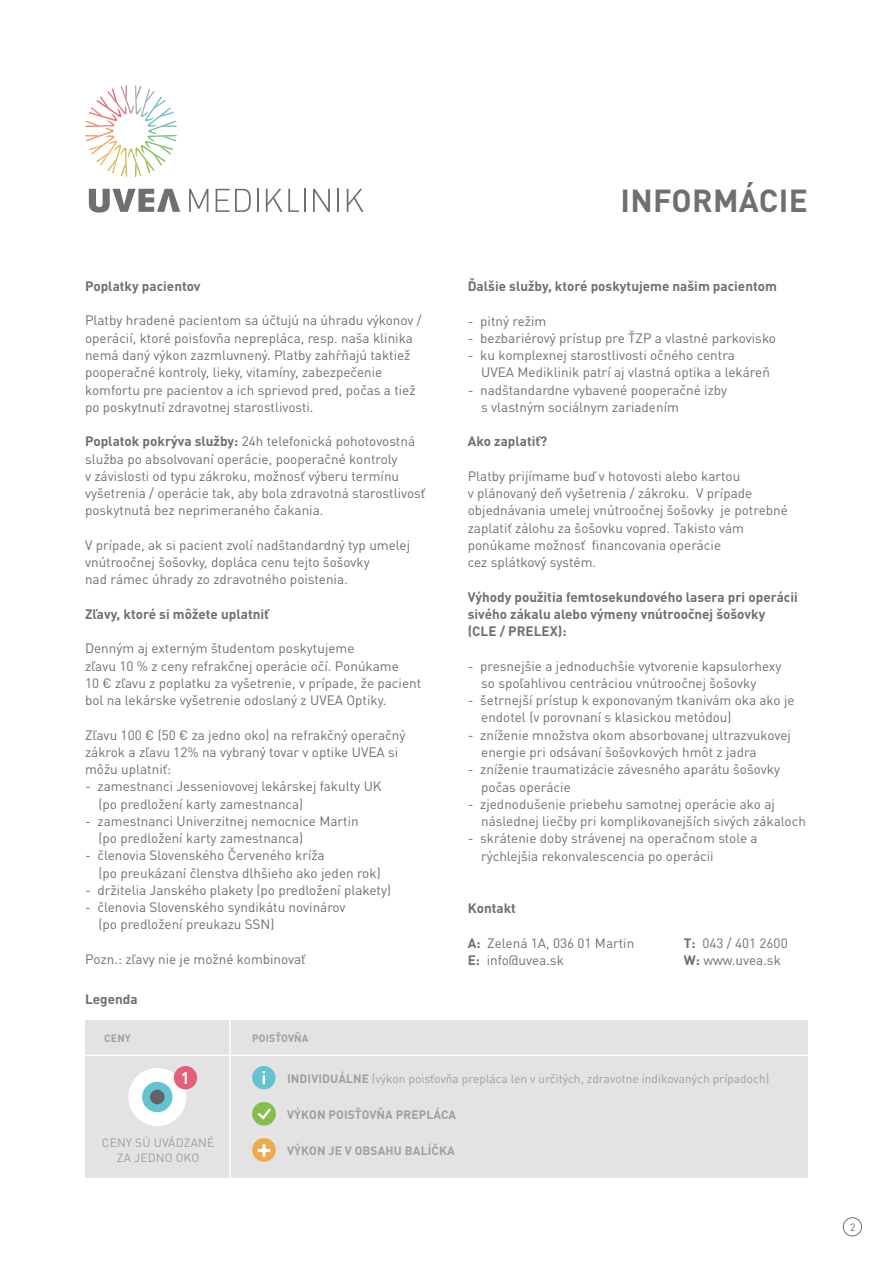
<style>
.page{position:relative;width:893px;height:1263px;background:#fff}
.page>*{position:absolute;margin:0;border:0;box-sizing:border-box;transform-origin:0 0}
.t1{font:700 31.5px "DIN Pro";letter-spacing:.01em;color:#706f6f}
.t2{font:700 16.5px "DIN Pro";color:#fff}
.t3{font:13.5px/17.2px "DIN Pro";color:#706f6f}
.t4{font:700 13.5px/17.2px "DIN Pro";color:#706f6f}
.t5{font:12px/14.4px "DIN Pro";color:#9f9f9f;text-align:center}
.t6{font:700 12px "DIN Pro";letter-spacing:.01em;color:#9f9f9f}
.t7{font:700 10.5px "DIN Pro";letter-spacing:.01em;color:#9f9f9f}
.t8{font:10.5px "DIN Pro";color:#706f6f}
.s1{font-weight:700}
</style>
<div class="page">
<svg style="left:89px;top:189px;width:91px;height:24px"></svg>
<svg style="left:85px;top:85px;width:92px;height:92px"></svg>
<svg style="left:347px;top:189px;width:16px;height:23px"></svg>
<svg style="left:266px;top:189px;width:33px;height:23px"></svg>
<svg style="left:189px;top:189px;width:19px;height:23px"></svg>
<svg style="left:216px;top:189px;width:35px;height:23px"></svg>
<hr style="left:257px;top:189px;width:2px;height:23px;background:#706f6f">
<hr style="left:304px;top:189px;width:2px;height:23px;background:#706f6f">
<svg style="left:313px;top:189px;width:17px;height:23px"></svg>
<hr style="left:337px;top:189px;width:2px;height:23px;background:#706f6f">
<div style="left:86px;top:1020px;width:722px;height:158px;background:#e3e3e3"></div>
<hr style="left:229px;top:1019px;width:2px;height:167px;background:#fff">
<hr style="left:85px;top:1055px;width:730px;height:1px;background:#fff">
<div style="left:252px;top:1066px;width:24px;height:23px;background:#63c3d1;border-radius:50%"></div>
<svg style="left:263px;top:1071px;width:2px;height:13px"></svg>
<svg style="left:252px;top:1102px;width:24px;height:24px"></svg>
<svg style="left:255px;top:1105px;width:19px;height:16px"></svg>
<div style="left:128px;top:1068px;width:58px;height:58px;background:#fff;border-radius:50%"></div>
<div style="left:142px;top:1082px;width:30px;height:30px;background:#63c3d1;border-radius:50%"></div>
<div style="left:150px;top:1090px;width:15px;height:14px;background:#646363;border-radius:50%"></div>
<div style="left:174px;top:1066px;width:23px;height:23px;background:#e45f78;border-radius:50%"></div>
<div style="left:843px;top:1217px;width:19px;height:19px;border:1px solid #706f6f;border-radius:50%"></div>
<div style="left:252px;top:1138px;width:24px;height:24px;background:#edab50;border-radius:50%"></div>
<svg style="left:258px;top:1144px;width:12px;height:13px"></svg>
<p class="t4" style="left:85px;top:277px;width:117px">Poplatky pacientov</p>
<p class="t3" style="left:85px;top:311px;width:338px">Platby hradené pacientom sa účtujú na úhradu výkonov / operácií, ktoré poisťovňa neprepláca, resp. naša klinika nemá daný výkon zazmluvnený. Platby zahŕňajú taktiež pooperačné kontroly, lieky, vitamíny, zabezpečenie komfortu pre pacientov a ich sprievod pred, počas a tiež po poskytnutí zdravotnej starostlivosti.</p>
<p class="t3" style="left:85px;top:432px;width:342px"><span class="s1">Poplatok pokrýva služby:</span> 24h telefonická pohotovostná služba po absolvovaní operácie, pooperačné kontroly<br>v závislosti od typu zákroku, možnosť výberu termínu vyšetrenia / operácie tak, aby bola zdravotná starostlivosť poskytnutá bez neprimeraného čakania.</p>
<p class="t3" style="left:85px;top:536px;width:327px">V prípade, ak si pacient zvolí nadštandardný typ umelej vnútroočnej šošovky, dopláca cenu tejto šošovky<br>nad rámec úhrady zo zdravotného poistenia.</p>
<p class="t4" style="left:85px;top:605px;width:185px">Zľavy, ktoré si môžete uplatniť</p>
<p class="t3" style="left:85px;top:639px;width:338px">Denným aj externým študentom poskytujeme<br>zľavu 10 % z ceny refrakčnej operácie očí. Ponúkame<br>10 € zľavu z poplatku za vyšetrenie, v prípade, že pacient bol na lekárske vyšetrenie odoslaný z UVEA Optiky.</p>
<p class="t3" style="left:85px;top:725px;width:322px">Zľavu 100 € (50 € za jedno oko) na refrakčný operačný zákrok a zľavu 12% na vybraný tovar v optike UVEA si môžu uplatniť:</p>
<p class="t3" style="left:98px;top:777px;width:285px;text-indent:-13px">- zamestnanci Jesseniovovej lekárskej fakulty UK (po predložení karty zamestnanca)</p>
<p class="t3" style="left:98px;top:812px;width:262px;text-indent:-13px">- zamestnanci Univerzitnej nemocnice Martin (po predložení karty zamestnanca)</p>
<p class="t3" style="left:98px;top:846px;width:284px;text-indent:-13px">- členovia Slovenského Červeného kríža<br>(po preukázaní členstva dlhšieho ako jeden rok)</p>
<p class="t3" style="left:85px;top:881px;width:308px">- držitelia Janského plakety (po predložení plakety)</p>
<p class="t3" style="left:98px;top:898px;width:249px;text-indent:-13px">- členovia Slovenského syndikátu novinárov (po predložení preukazu SSN)</p>
<p class="t3" style="left:85px;top:950px;width:222px">Pozn.: zľavy nie je možné kombinovať</p>
<p class="t4" style="left:85px;top:989px;width:54px">Legenda</p>
<p class="t7" style="left:104px;top:1031px;width:28px">CENY</p>
<p class="t7" style="left:252px;top:1031px;width:58px">POISŤOVŇA</p>
<h1 class="t1" style="left:621px;top:179px;width:189px">INFORMÁCIE</h1>
<p class="t4" style="left:468px;top:277px;width:311px">Ďalšie služby, ktoré poskytujeme našim pacientom</p>
<p class="t3" style="left:468px;top:312px;width:80px">- pitný režim</p>
<p class="t3" style="left:468px;top:329px;width:310px">- bezbariérový prístup pre ŤZP a vlastné parkovisko</p>
<p class="t3" style="left:481px;top:346px;width:290px;text-indent:-13px">- ku komplexnej starostlivosti očného centra<br>UVEA Mediklinik patrí aj vlastná optika a lekáreň</p>
<p class="t3" style="left:481px;top:381px;width:248px;text-indent:-13px">- nadštandardne vybavené pooperačné izby s vlastným sociálnym zariadením</p>
<p class="t4" style="left:468px;top:432px;width:81px">Ako zaplatiť?</p>
<p class="t3" style="left:468px;top:467px;width:322px">Platby prijímame buď v hotovosti alebo kartou<br>v plánovaný deň vyšetrenia / zákroku. V prípade objednávania umelej vnútroočnej šošovky je potrebné zaplatiť zálohu za šošovku vopred. Takisto vám ponúkame možnosť financovania operácie<br>cez splátkový systém.</p>
<p class="t4" style="left:468px;top:588px;width:332px">Výhody použitia femtosekundového lasera pri operácii sivého zákalu alebo výmeny vnútroočnej šošovky<br>(CLE / PRELEX):</p>
<p class="t3" style="left:481px;top:657px;width:302px;text-indent:-13px">- presnejšie a jednoduchšie vytvorenie kapsulorhexy so spoľahlivou centráciou vnútroočnej šošovky</p>
<p class="t3" style="left:481px;top:691px;width:315px;text-indent:-13px">- šetrnejší prístup k exponovaným tkanivám oka ako je endotel (v porovnaní s klasickou metódou)</p>
<p class="t3" style="left:481px;top:726px;width:311px;text-indent:-13px">- zníženie množstva okom absorbovanej ultrazvukovej energie pri odsávaní šošovkových hmôt z jadra</p>
<p class="t3" style="left:481px;top:760px;width:300px;text-indent:-13px">- zníženie traumatizácie závesného aparátu šošovky počas operácie</p>
<p class="t3" style="left:481px;top:795px;width:326px;text-indent:-13px">- zjednodušenie priebehu samotnej operácie ako aj následnej liečby pri komplikovanejších sivých zákaloch</p>
<p class="t3" style="left:481px;top:829px;width:278px;text-indent:-13px">- skrátenie doby strávenej na operačnom stole a rýchlejšia rekonvalescencia po operácii</p>
<p class="t4" style="left:468px;top:899px;width:50px">Kontakt</p>
<p class="t3" style="left:468px;top:934px;width:168px"><span class="s1">A:</span> Zelená 1A, 036 01 Martin</p>
<p class="t3" style="left:684px;top:934px;width:105px"><span class="s1">T:</span> 043 / 401 2600</p>
<p class="t3" style="left:468px;top:951px;width:98px"><span class="s1">E:</span> info@uvea.sk</p>
<p class="t3" style="left:684px;top:951px;width:99px"><span class="s1">W:</span> www.uvea.sk</p>
<p class="t2" style="left:181px;top:1067px;width:10px">1</p>
<p class="t5" style="left:102px;top:1135px;width:114px">CENY SÚ UVÁDZANÉ<br>ZA JEDNO OKO</p>
<p class="t5" style="left:287px;top:1071px;width:484px"><span class="s1">INDIVIDUÁLNE</span> (výkon poisťovňa prepláca len v určitých, zdravotne indikovaných prípadoch)</p>
<p class="t6" style="left:287px;top:1106px;width:171px">VÝKON POISŤOVŇA PREPLÁCA</p>
<p class="t6" style="left:287px;top:1143px;width:169px">VÝKON JE V OBSAHU BALÍČKA</p>
<p class="t8" style="left:850px;top:1220px;width:7px">2</p>
</div>
